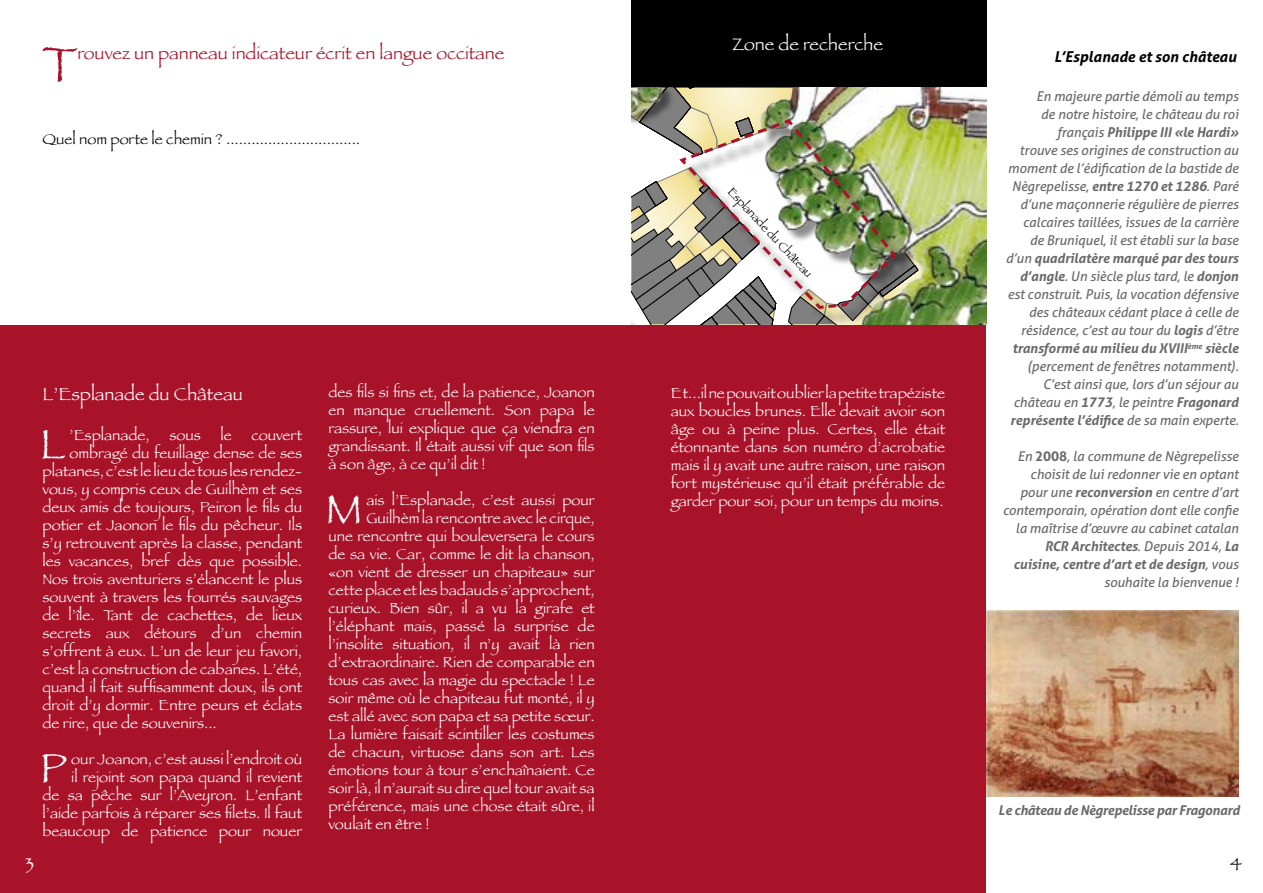
<style>
.page{position:relative;width:1263px;height:893px;background:#fff}
.page>*{position:absolute;margin:0;border:0;box-sizing:border-box;transform-origin:0 0}
.t1{font:50.7px "Papyrus";color:#a9132a}
.t2{font:42.3px "Papyrus";color:#fff}
.t3{font:18px "Papyrus";color:#a9132a}
.t4{font:18px "Papyrus";color:#fff}
.t5{font:18px "Papyrus";color:#000}
.t6{font:15px/18px "Papyrus";color:#fff;text-align:justify}
.t7{font:15px "Papyrus";color:#000}
.t8{font:italic 700 15px "Aller";color:#000}
.t9{font:italic 13.5px/18px "Aller";letter-spacing:-.01em;color:#000;text-align:right}
.t10{font:italic 700 13.5px "Aller";letter-spacing:-.025em;color:#000}
.t11{font:12px "Papyrus";color:#000}
.s1{font-weight:700}
.s2{font-weight:700;font-style:normal}
</style>
<div class="page">
<div style="left:0;top:0;width:631px;height:893px;background:#a9132a"></div>
<div style="left:631px;top:0;width:632px;height:893px;background:#a9132a"></div>
<div style="left:0;top:0;width:986px;height:325px;background:#fff"></div>
<div style="left:986px;top:0;width:277px;height:893px;background:#fff"></div>
<div style="left:631px;top:0;width:355px;height:89px;background:#000"></div>
<img style="left:631px;top:88px;width:355px;height:236px">
<img style="left:987px;top:610px;width:252px;height:187px">
<h1 class="t1" style="left:42px;top:34px;width:37px">T</h1>
<p class="t3" style="left:77px;top:43px;width:428px">rouvez un panneau indicateur écrit en langue occitane</p>
<p class="t7" style="left:43px;top:130px;width:319px">Quel nom porte le chemin ? ................................</p>
<p class="t4" style="left:26px;top:853px;width:10px">3</p>
<p class="t4" style="left:43px;top:383px;width:202px">L’Esplanade du Château</p>
<h2 class="t2" style="left:40px;top:418px;width:27px">L</h2>
<p class="t6" style="left:70px;top:425px;width:82px">’Esplanade,</p>
<p class="t6" style="left:169px;top:425px;width:33px">sous</p>
<p class="t6" style="left:220px;top:425px;width:13px">le</p>
<p class="t6" style="left:251px;top:425px;width:52px">couvert</p>
<p class="t6" style="left:70px;top:443px;width:234px">ombragé du feuillage dense de ses</p>
<p class="t6" style="left:43px;top:461px;width:261px">platanes, c’est le lieu de tous les rendez-</p>
<p class="t6" style="left:43px;top:479px;width:261px">vous, y compris ceux de Guilhèm et ses</p>
<p class="t6" style="left:43px;top:497px;width:261px">deux amis de toujours, Peiron le fils du</p>
<p class="t6" style="left:43px;top:515px;width:261px">potier et Jaonon le fils du pêcheur. Ils</p>
<p class="t6" style="left:43px;top:533px;width:261px">s’y retrouvent après la classe, pendant</p>
<p class="t6" style="left:43px;top:551px;width:261px">les vacances, bref dès que possible.</p>
<p class="t6" style="left:43px;top:569px;width:261px">Nos trois aventuriers s’élancent le plus</p>
<p class="t6" style="left:43px;top:587px;width:261px">souvent à travers les fourrés sauvages</p>
<p class="t6" style="left:43px;top:605px;width:261px">de l’île. Tant de cachettes, de lieux</p>
<p class="t6" style="left:43px;top:623px;width:261px">secrets aux détours d’un chemin</p>
<p class="t6" style="left:43px;top:641px;width:261px">s’offrent à eux. L’un de leur jeu favori,</p>
<p class="t6" style="left:43px;top:659px;width:261px">c’est la construction de cabanes. L’été,</p>
<p class="t6" style="left:43px;top:677px;width:261px">quand il fait suffisamment doux, ils ont</p>
<p class="t6" style="left:43px;top:695px;width:261px">droit d’y dormir. Entre peurs et éclats</p>
<p class="t6" style="left:43px;top:713px;width:176px">de rire, que de souvenirs...</p>
<h2 class="t2" style="left:40px;top:742px;width:29px">P</h2>
<p class="t6" style="left:43px;top:749px;width:261px;text-align:right">our Joanon, c’est aussi l’endroit où<br>il rejoint son papa quand il revient<br>de sa pêche sur l’Aveyron. L’enfant l’aide parfois à réparer ses filets. Il faut beaucoup de patience pour nouer</p>
<p class="t6" style="left:328px;top:383px;width:268px">des fils si fins et, de la patience, Joanon en manque cruellement. Son papa le rassure, lui explique que ça viendra en grandissant. Il était aussi vif que son fils à son âge, à ce qu’il dit !</p>
<h2 class="t2" style="left:326px;top:484px;width:38px">M</h2>
<p class="t6" style="left:366px;top:491px;width:230px">ais l’Esplanade, c’est aussi pour</p>
<p class="t6" style="left:366px;top:509px;width:230px">Guilhèm la rencontre avec le cirque,</p>
<p class="t6" style="left:328px;top:527px;width:268px">une rencontre qui bouleversera le cours</p>
<p class="t6" style="left:328px;top:545px;width:268px">de sa vie. Car, comme le dit la chanson,</p>
<p class="t6" style="left:328px;top:563px;width:268px">«on vient de dresser un chapiteau» sur</p>
<p class="t6" style="left:328px;top:581px;width:268px">cette place et les badauds s’approchent,</p>
<p class="t6" style="left:328px;top:599px;width:268px">curieux. Bien sûr, il a vu la girafe et</p>
<p class="t6" style="left:328px;top:617px;width:268px">l’éléphant mais, passé la surprise de</p>
<p class="t6" style="left:328px;top:635px;width:268px">l’insolite situation, il n’y avait là rien</p>
<p class="t6" style="left:328px;top:653px;width:268px">d’extraordinaire. Rien de comparable en</p>
<p class="t6" style="left:328px;top:671px;width:268px">tous cas avec la magie du spectacle ! Le</p>
<p class="t6" style="left:328px;top:689px;width:268px">soir même où le chapiteau fut monté, il y</p>
<p class="t6" style="left:328px;top:707px;width:268px">est allé avec son papa et sa petite sœur.</p>
<p class="t6" style="left:328px;top:725px;width:268px">La lumière faisait scintiller les costumes</p>
<p class="t6" style="left:328px;top:743px;width:268px">de chacun, virtuose dans son art. Les</p>
<p class="t6" style="left:328px;top:761px;width:268px">émotions tour à tour s’enchaînaient. Ce</p>
<p class="t6" style="left:328px;top:779px;width:268px">soir là, il n’aurait su dire quel tour avait sa</p>
<p class="t6" style="left:328px;top:797px;width:268px">préférence, mais une chose était sûre, il</p>
<p class="t6" style="left:328px;top:815px;width:102px">voulait en être !</p>
<p class="t4" style="left:732px;top:33px;width:152px">Zone de recherche</p>
<p class="t11" style="left:735px;top:184px;width:120px;rotate:47deg">Esplanade du Château</p>
<p class="t6" style="left:671px;top:384px;width:276px">Et...il ne pouvait oublier la petite trapéziste aux boucles brunes. Elle devait avoir son âge ou à peine plus. Certes, elle était étonnante dans son numéro d’acrobatie mais il y avait une autre raison, une raison fort mystérieuse qu’il était préférable de garder pour soi, pour un temps du moins.</p>
<p class="t8" style="left:1054px;top:47px;width:184px">L’Esplanade et son château</p>
<p class="t9" style="left:1006px;top:88px;width:234px">En majeure partie démoli au temps<br>de notre histoire, le château du roi français <span class="s1">Philippe III «le Hardi»<br></span>trouve ses origines de construction au moment de l’édification de la bastide de Nègrepelisse, <span class="s1">entre 1270 et 1286</span>. Paré d’une maçonnerie régulière de pierres calcaires taillées, issues de la carrière de Bruniquel, il est établi sur la base d’un <span class="s1">quadrilatère marqué par des tours d’angle</span>. Un siècle plus tard, le <span class="s1">donjon </span>est construit. Puis, la vocation défensive des châteaux cédant place à celle de résidence, c’est au tour du <span class="s1">logis</span> d’être <span class="s1">transformé au milieu du XVIII</span><sup>ème</sup> <span class="s1">siècle </span>(percement de fenêtres notamment).<br>C’est ainsi que, lors d’un séjour au château en <span class="s1">1773</span>, le peintre <span class="s1">Fragonard représente l’édifice</span> de sa main experte.</p>
<p class="t9" style="left:1002px;top:447px;width:238px">En <span class="s2">2008</span>, la commune de Nègrepelisse choisit de lui redonner vie en optant pour une <span class="s1">reconversion</span> en centre d’art contemporain, opération dont elle confie la maîtrise d’œuvre au cabinet catalan <span class="s1">RCR Architectes</span>. Depuis 2014, <span class="s1">La cuisine, centre d’art et de design</span>, vous souhaite la bienvenue !</p>
<p class="t10" style="left:999px;top:801px;width:242px">Le château de Nègrepelisse par Fragonard</p>
<p class="t5" style="left:1230px;top:853px;width:13px">4</p>
</div>
